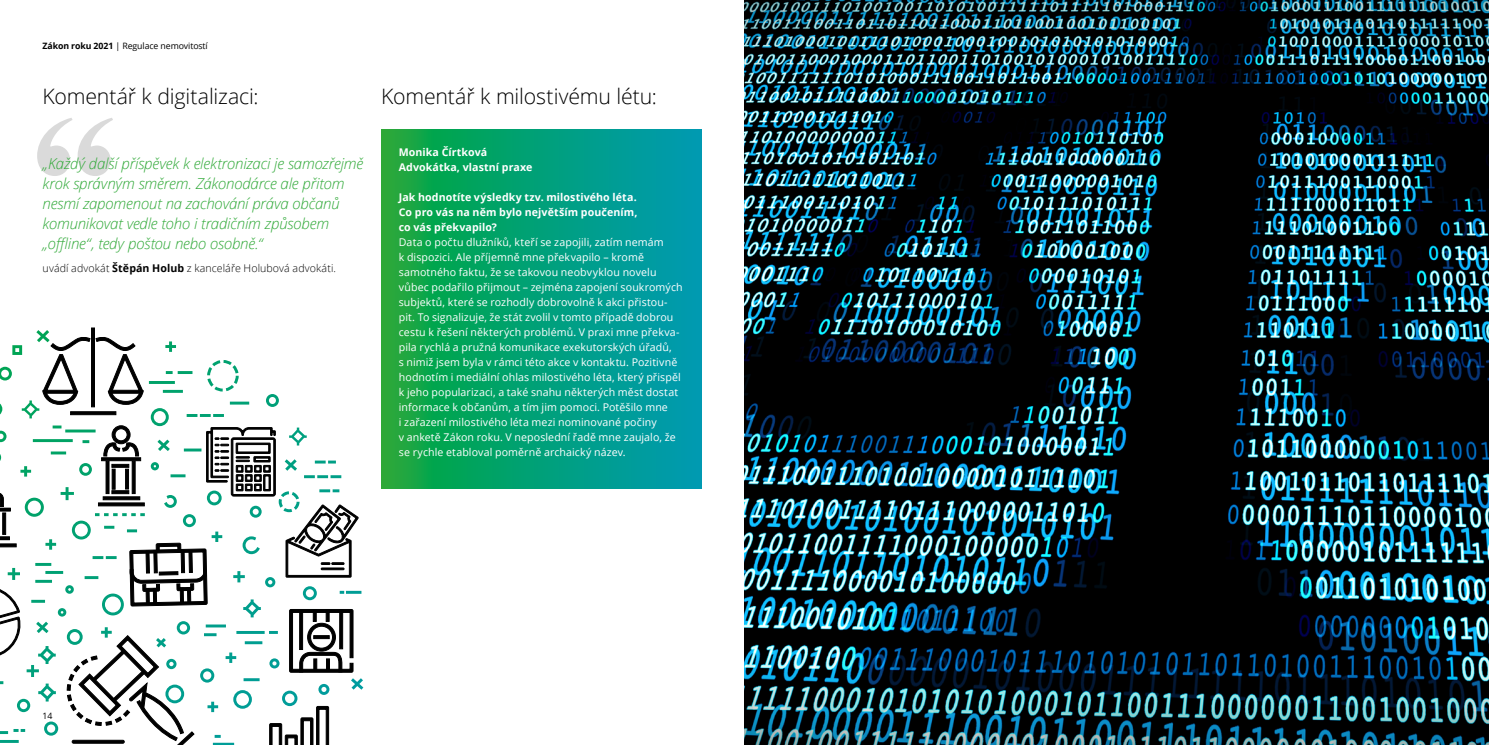
<style>
.page{position:relative;width:1489px;height:745px;background:#fff}
.page>*{position:absolute;margin:0;border:0;box-sizing:border-box;transform-origin:0 0}
.t1{font:900 181.5px "Chronicle Display";color:#dadada}
.t2{font:300 21.25px "Open Sans";letter-spacing:-.005em;color:#000}
.t3{font:italic 300 15px/20px "Open Sans";letter-spacing:-.015em;color:#2ea836}
.t4{font:10.62px/15px "Open Sans";letter-spacing:.01em;color:#fff}
.t5{font:700 10.62px/15px "Open Sans";letter-spacing:.01em;color:#fff}
.t6{font:300 10.62px "Open Sans";letter-spacing:.01em;color:#000}
.t7{font:8.75px "Open Sans";letter-spacing:-.01em;color:#000}
.s1{font-weight:700}
</style>
<div class="page">
<svg style="left:381px;top:130px;width:321px;height:358px;background:#04a077"></svg>
<img style="left:744px;top:0;width:744px;height:744px">
<hr style="left:91px;top:328px;width:4px;height:78px;background:#000">
<svg style="left:0;top:330px;width:359px;height:414px"></svg>
<p class="t7" style="left:43px;top:40px;width:167px"><span class="s1">Zákon roku 2021</span> | Regulace nemovitostí</p>
<h2 class="t2" style="left:43px;top:82px;width:217px">Komentář k digitalizaci:</h2>
<h2 class="t2" style="left:381px;top:82px;width:277px">Komentář k milostivému létu:</h2>
<h1 class="t1" style="left:29px;top:34px;width:91px">“</h1>
<h3 class="t3" style="left:43px;top:153px;width:322px">„Každý další příspěvek k elektronizaci je samozřejmě krok správným směrem. Zákonodárce ale přitom nesmí zapomenout na zachování práva občanů komunikovat vedle toho i tradičním způsobem „offline“, tedy poštou nebo osobně.“</h3>
<p class="t5" style="left:399px;top:144px;width:135px">Monika Čírtková<br>Advokátka, vlastní praxe</p>
<p class="t5" style="left:399px;top:189px;width:240px;text-align:justify">Jak hodnotíte výsledky tzv. milostivého léta.<br>Co pro vás na něm bylo největším poučením, co vás překvapilo?</p>
<p class="t4" style="left:399px;top:234px;width:285px">Data o počtu dlužníků, kteří se zapojili, zatím nemám<br>k dispozici. Ale příjemně mne překvapilo – kromě samotného faktu, že se takovou neobvyklou novelu vůbec podařilo přijmout – zejména zapojení soukromých subjektů, které se rozhodly dobrovolně k akci přistou&shy;pit. To signalizuje, že stát zvolil v tomto případě dobrou cestu k řešení některých problémů. V praxi mne překva&shy;pila rychlá a pružná komunikace exekutorských úřadů,<br>s nimiž jsem byla v rámci této akce v kontaktu. Pozitivně hodnotím i mediální ohlas milostivého léta, který přispěl k jeho popularizaci, a také snahu některých měst dostat informace k občanům, a tím jim pomoci. Potěšilo mne<br>i zařazení milostivého léta mezi nominované počiny<br>v anketě Zákon roku. V neposlední řadě mne zaujalo, že se rychle etabloval poměrně archaický název.</p>
<p class="t6" style="left:43px;top:261px;width:295px">uvádí advokát <span class="s1">Štěpán Holub</span> z kanceláře Holubová advokáti.</p>
<p class="t7" style="left:43px;top:709px;width:11px">14</p>
</div>
